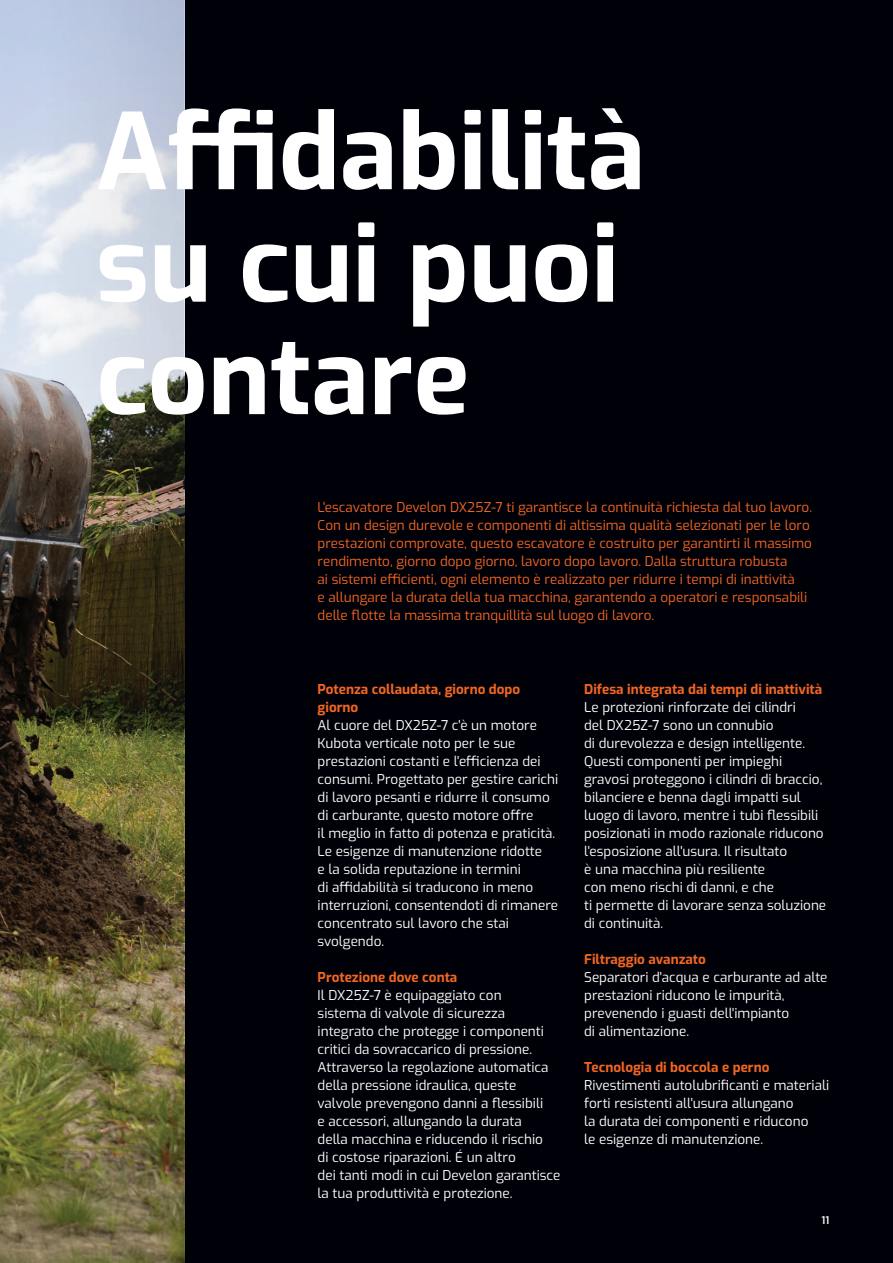
<style>
.page{position:relative;width:893px;height:1263px;background:#000008}
.page>*{position:absolute;margin:0;border:0;box-sizing:border-box;transform-origin:0 0}
.t1{font:700 105px/112.5px "Exo";color:#fff}
.t2{font:13.5px/18px "Exo";color:#fff}
.t3{font:13.5px/18px "Exo";color:#f36621}
.t4{font:700 13.5px/18px "Exo";color:#f36621}
.t5{font:600 10.5px "Exo";color:#fff}
</style>
<div class="page">
<img style="left:0;top:0;width:39px;height:1263px">
<img style="left:39px;top:0;width:145px;height:1263px">
<h1 class="t1" style="left:96px;top:90px;width:551px">Affidabilità su cui puoi contare</h1>
<p class="t3" style="left:318px;top:498px;width:496px">L'escavatore Develon DX25Z-7 ti garantisce la continuità richiesta dal tuo lavoro.<br>Con un design durevole e componenti di altissima qualità selezionati per le loro prestazioni comprovate, questo escavatore è costruito per garantirti il massimo rendimento, giorno dopo giorno, lavoro dopo lavoro. Dalla struttura robusta<br>ai sistemi efficienti, ogni elemento è realizzato per ridurre i tempi di inattività<br>e allungare la durata della tua macchina, garantendo a operatori e responsabili delle flotte la massima tranquillità sul luogo di lavoro.</p>
<p class="t4" style="left:318px;top:679px;width:204px">Potenza collaudata, giorno dopo giorno</p>
<p class="t2" style="left:318px;top:715px;width:242px">Al cuore del DX25Z-7 c'è un motore Kubota verticale noto per le sue prestazioni costanti e l'efficienza dei consumi. Progettato per gestire carichi di lavoro pesanti e ridurre il consumo di carburante, questo motore offre<br>il meglio in fatto di potenza e praticità.<br>Le esigenze di manutenzione ridotte<br>e la solida reputazione in termini<br>di affidabilità si traducono in meno interruzioni, consentendoti di rimanere concentrato sul lavoro che stai svolgendo.</p>
<p class="t4" style="left:318px;top:967px;width:141px">Protezione dove conta</p>
<p class="t2" style="left:318px;top:985px;width:244px">Il DX25Z-7 è equipaggiato con<br>sistema di valvole di sicurezza integrato che protegge i componenti critici da sovraccarico di pressione.<br>Attraverso la regolazione automatica della pressione idraulica, queste valvole prevengono danni a flessibili<br>e accessori, allungando la durata<br>della macchina e riducendo il rischio<br>di costose riparazioni. É un altro<br>dei tanti modi in cui Develon garantisce la tua produttività e protezione.</p>
<p class="t4" style="left:584px;top:679px;width:240px">Difesa integrata dai tempi di inattività</p>
<p class="t2" style="left:584px;top:697px;width:244px">Le protezioni rinforzate dei cilindri<br>del DX25Z-7 sono un connubio<br>di durevolezza e design intelligente.<br>Questi componenti per impieghi gravosi proteggono i cilindri di braccio, bilanciere e benna dagli impatti sul luogo di lavoro, mentre i tubi flessibili posizionati in modo razionale riducono l'esposizione all'usura. Il risultato<br>è una macchina più resiliente<br>con meno rischi di danni, e che<br>ti permette di lavorare senza soluzione di continuità.</p>
<p class="t4" style="left:584px;top:949px;width:123px">Filtraggio avanzato</p>
<p class="t2" style="left:584px;top:967px;width:245px">Separatori d'acqua e carburante ad alte prestazioni riducono le impurità, prevenendo i guasti dell'impianto<br>di alimentazione.</p>
<p class="t4" style="left:584px;top:1057px;width:187px">Tecnologia di boccola e perno</p>
<p class="t2" style="left:584px;top:1075px;width:246px">Rivestimenti autolubrificanti e materiali forti resistenti all'usura allungano<br>la durata dei componenti e riducono<br>le esigenze di manutenzione.</p>
<p class="t5" style="left:821px;top:1213px;width:9px">11</p>
</div>
